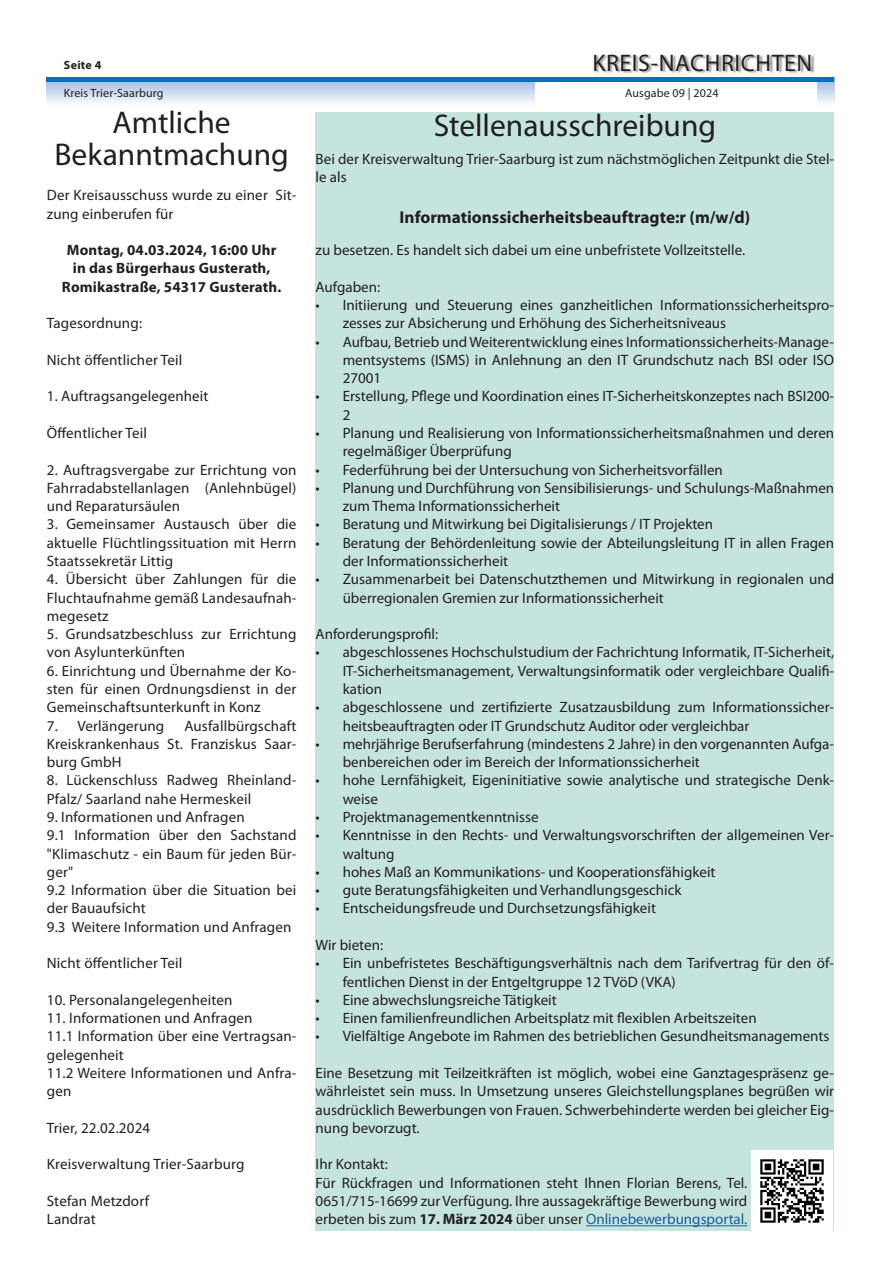
<style>
.page{position:relative;width:881px;height:1263px;background:#fff}
.page>*{position:absolute;margin:0;border:0;box-sizing:border-box;transform-origin:0 0}
.Headline{font:31.5px "Myriad Pro";color:#231f20}
.t1{font:24px "Myriad Pro";letter-spacing:.025em;color:#231f20}
.Subline{font:700 17.25px "Myriad Pro";color:#231f20}
.Fließtext{font:15px/18.3px "Myriad Pro";color:#231f20}
.Fließtext-2{font:700 15px "Myriad Pro";letter-spacing:.01em;color:#231f20}
.t2{font:12px "Myriad Pro";letter-spacing:.01em;color:#231f20}
.t3{font:700 12px "Myriad Pro";letter-spacing:.025em;color:#231f20}
.s1{font-weight:700}
.s2{color:#175d9e}
</style>
<div class="page">
<svg style="left:47px;top:82px;width:786px;height:21px;background:#cedbef"></svg>
<div style="left:535px;top:0;width:281px;height:113px;background:#fff"></div>
<div style="left:594px;top:54px;width:220px;height:20px;background:#231f20;opacity:.5"></div>
<hr style="left:47px;top:78px;width:786px;height:4px;background:#0072bc">
<div style="left:315px;top:113px;width:518px;height:1118px;background:#c6e4de"></div>
<hr style="left:586px;top:1225px;width:161px;height:1px;background:#175d9e">
<img style="left:751px;top:1150px;width:80px;height:81px">
<p class="t3" style="left:64px;top:57px;width:39px">Seite 4</p>
<h2 class="t1" style="left:592px;top:48px;width:221px">KREIS-NACHRICHTEN</h2>
<p class="t2" style="left:64px;top:86px;width:101px">Kreis Trier-Saarburg</p>
<p class="t2" style="left:625px;top:86px;width:95px">Ausgabe 09 | 2024</p>
<p class="Headline" style="left:113px;top:103px;width:119px">Amtliche</p>
<p class="Headline" style="left:54px;top:135px;width:236px">Bekanntmachung</p>
<p class="Fließtext" style="left:47px;top:186px;width:251px">Der Kreisausschuss wurde zu einer Sit&shy;zung einberufen für</p>
<p class="Fließtext-2" style="left:67px;top:240px;width:211px">Montag, 04.03.2024, 16:00 Uhr</p>
<p class="Fließtext-2" style="left:73px;top:259px;width:199px">in das Bürgerhaus Gusterath,</p>
<p class="Fließtext-2" style="left:62px;top:277px;width:221px">Romikastraße, 54317 Gusterath.</p>
<p class="Fließtext" style="left:47px;top:314px;width:97px">Tagesordnung:</p>
<p class="Fließtext" style="left:47px;top:350px;width:137px">Nicht öffentlicher Teil</p>
<p class="Fließtext" style="left:47px;top:387px;width:163px">1. Auftragsangelegenheit</p>
<p class="Fließtext" style="left:47px;top:424px;width:102px">Öffentlicher Teil</p>
<p class="Fließtext" style="left:47px;top:460px;width:251px;text-align:justify">2. Auftragsvergabe zur Errichtung von Fahrradabstellanlagen (Anlehnbügel) und Reparatursäulen</p>
<p class="Fließtext" style="left:47px;top:515px;width:251px;text-align:justify">3. Gemeinsamer Austausch über die aktuelle Flüchtlingssituation mit Herrn Staatssekretär Littig</p>
<p class="Fließtext" style="left:47px;top:570px;width:251px;text-align:justify">4. Übersicht über Zahlungen für die Fluchtaufnahme gemäß Landesaufnah&shy;megesetz</p>
<p class="Fließtext" style="left:47px;top:625px;width:251px">5. Grundsatzbeschluss zur Errichtung von Asylunterkünften</p>
<p class="Fließtext" style="left:47px;top:661px;width:251px;text-align:justify">6. Einrichtung und Übernahme der Ko&shy;sten für einen Ordnungsdienst in der Gemeinschaftsunterkunft in Konz</p>
<p class="Fließtext" style="left:47px;top:716px;width:119px">7. Verlängerung</p>
<p class="Fließtext" style="left:47px;top:716px;width:251px;text-align:justify;text-indent:137px">Ausfallbürgschaft Kreiskrankenhaus St. Franziskus Saar&shy;burg GmbH</p>
<p class="Fließtext" style="left:47px;top:771px;width:251px">8. Lückenschluss Radweg Rheinland-<br>Pfalz/ Saarland nahe Hermeskeil</p>
<p class="Fließtext" style="left:47px;top:807px;width:199px">9. Informationen und Anfragen</p>
<p class="Fließtext" style="left:47px;top:826px;width:251px;text-align:justify">9.1 Information über den Sachstand "Klimaschutz - ein Baum für jeden Bür&shy;ger"</p>
<p class="Fließtext" style="left:47px;top:881px;width:251px">9.2 Information über die Situation bei der Bauaufsicht</p>
<p class="Fließtext" style="left:47px;top:917px;width:246px">9.3 Weitere Information und Anfragen</p>
<p class="Fließtext" style="left:47px;top:954px;width:137px">Nicht öffentlicher Teil</p>
<p class="Fließtext" style="left:47px;top:990px;width:187px">10. Personalangelegenheiten</p>
<p class="Fließtext" style="left:47px;top:1009px;width:207px">11. Informationen und Anfragen</p>
<p class="Fließtext" style="left:47px;top:1027px;width:251px">11.1 Information über eine Vertragsan&shy;gelegenheit</p>
<p class="Fließtext" style="left:47px;top:1063px;width:251px">11.2 Weitere Informationen und Anfra&shy;gen</p>
<p class="Fließtext" style="left:47px;top:1118px;width:105px">Trier, 22.02.2024</p>
<p class="Fließtext" style="left:47px;top:1155px;width:199px">Kreisverwaltung Trier-Saarburg</p>
<p class="Fließtext" style="left:47px;top:1191px;width:104px">Stefan Metzdorf</p>
<p class="Fließtext" style="left:47px;top:1210px;width:50px">Landrat</p>
<p class="Headline" style="left:433px;top:106px;width:284px">Stellenausschreibung</p>
<p class="Fließtext" style="left:315px;top:149px;width:520px">Bei der Kreisverwaltung Trier-Saarburg ist zum nächstmöglichen Zeitpunkt die Stel&shy;le als</p>
<p class="Subline" style="left:399px;top:205px;width:352px">Informationssicherheitsbeauftragte:r (m/w/d)</p>
<p class="Fließtext" style="left:315px;top:241px;width:431px">zu besetzen. Es handelt sich dabei um eine unbefristete Vollzeitstelle.</p>
<p class="Fließtext" style="left:315px;top:277px;width:66px">Aufgaben:</p>
<p class="Fließtext" style="left:342px;top:296px;width:493px;text-indent:-27px">• Initiierung und Steuerung eines ganzheitlichen Informationssicherheitspro&shy;zesses zur Absicherung und Erhöhung des Sicherheitsniveaus</p>
<p class="Fließtext" style="left:342px;top:332px;width:493px;text-align:justify;text-indent:-27px">• Aufbau, Betrieb und Weiterentwicklung eines Informationssicherheits-Manage&shy;mentsystems (ISMS) in Anlehnung an den IT Grundschutz nach BSI oder ISO 27001</p>
<p class="Fließtext" style="left:342px;top:387px;width:493px;text-indent:-27px">• Erstellung, Pflege und Koordination eines IT-Sicherheitskonzeptes nach BSI200-<br>2</p>
<p class="Fließtext" style="left:342px;top:424px;width:493px;text-indent:-27px">• Planung und Realisierung von Informationssicherheitsmaßnahmen und deren regelmäßiger Überprüfung</p>
<p class="Fließtext" style="left:315px;top:460px;width:408px">• Federführung bei der Untersuchung von Sicherheitsvorfällen</p>
<p class="Fließtext" style="left:342px;top:478px;width:493px;text-indent:-27px">• Planung und Durchführung von Sensibilisierungs- und Schulungs-Maßnahmen zum Thema Informationssicherheit</p>
<p class="Fließtext" style="left:315px;top:515px;width:399px">• Beratung und Mitwirkung bei Digitalisierungs / IT Projekten</p>
<p class="Fließtext" style="left:342px;top:533px;width:493px;text-indent:-27px">• Beratung der Behördenleitung sowie der Abteilungsleitung IT in allen Fragen der Informationssicherheit</p>
<p class="Fließtext" style="left:342px;top:570px;width:493px;text-indent:-27px">• Zusammenarbeit bei Datenschutzthemen und Mitwirkung in regionalen und überregionalen Gremien zur Informationssicherheit</p>
<p class="Fließtext" style="left:315px;top:625px;width:124px">Anforderungsprofil:</p>
<p class="Fließtext" style="left:342px;top:643px;width:493px;text-align:justify;text-indent:-27px">• abgeschlossenes Hochschulstudium der Fachrichtung Informatik, IT-Sicherheit, IT-Sicherheitsmanagement, Verwaltungsinformatik oder vergleichbare Qualifi&shy;kation</p>
<p class="Fließtext" style="left:342px;top:698px;width:493px;text-indent:-27px">• abgeschlossene und zertifizierte Zusatzausbildung zum Informationssicher&shy;heitsbeauftragten oder IT Grundschutz Auditor oder vergleichbar</p>
<p class="Fließtext" style="left:342px;top:734px;width:493px;text-indent:-27px">• mehrjährige Berufserfahrung (mindestens 2 Jahre) in den vorgenannten Aufga&shy;benbereichen oder im Bereich der Informationssicherheit</p>
<p class="Fließtext" style="left:342px;top:771px;width:493px;text-indent:-27px">• hohe Lernfähigkeit, Eigeninitiative sowie analytische und strategische Denk&shy;weise</p>
<p class="Fließtext" style="left:315px;top:807px;width:224px">• Projektmanagementkenntnisse</p>
<p class="Fließtext" style="left:342px;top:826px;width:493px;text-indent:-27px">• Kenntnisse in den Rechts- und Verwaltungsvorschriften der allgemeinen Ver&shy;waltung</p>
<p class="Fließtext" style="left:315px;top:862px;width:401px">• hohes Maß an Kommunikations- und Kooperationsfähigkeit</p>
<p class="Fließtext" style="left:315px;top:881px;width:367px">• gute Beratungsfähigkeiten und Verhandlungsgeschick</p>
<p class="Fließtext" style="left:315px;top:899px;width:342px">• Entscheidungsfreude und Durchsetzungsfähigkeit</p>
<p class="Fließtext" style="left:315px;top:935px;width:69px">Wir bieten:</p>
<p class="Fließtext" style="left:342px;top:954px;width:493px;text-indent:-27px">• Ein unbefristetes Beschäftigungsverhältnis nach dem Tarifvertrag für den öf&shy;fentlichen Dienst in der Entgeltgruppe 12 TVöD (VKA)</p>
<p class="Fließtext" style="left:315px;top:990px;width:242px">• Eine abwechslungsreiche Tätigkeit</p>
<p class="Fließtext" style="left:315px;top:1009px;width:442px">• Einen familienfreundlichen Arbeitsplatz mit flexiblen Arbeitszeiten</p>
<p class="Fließtext" style="left:315px;top:1027px;width:515px">• Vielfältige Angebote im Rahmen des betrieblichen Gesundheitsmanagements</p>
<p class="Fließtext" style="left:315px;top:1063px;width:520px;text-align:justify">Eine Besetzung mit Teilzeitkräften ist möglich, wobei eine Ganztagespräsenz ge&shy;währleistet sein muss. In Umsetzung unseres Gleichstellungsplanes begrüßen wir ausdrücklich Bewerbungen von Frauen. Schwerbehinderte werden bei gleicher Eig&shy;nung bevorzugt.</p>
<p class="Fließtext" style="left:315px;top:1155px;width:74px">Ihr Kontakt:</p>
<p class="Fließtext" style="left:315px;top:1173px;width:433px;text-align:justify">Für Rückfragen und Informationen steht Ihnen Florian Berens, Tel.<br>0651/715-16699 zur Verfügung. Ihre aussagekräftige Bewerbung wird erbeten bis zum <span class="s1">17. März 2024</span> über unser <span class="s2">Onlinebewerbungsportal.</span></p>
</div>
